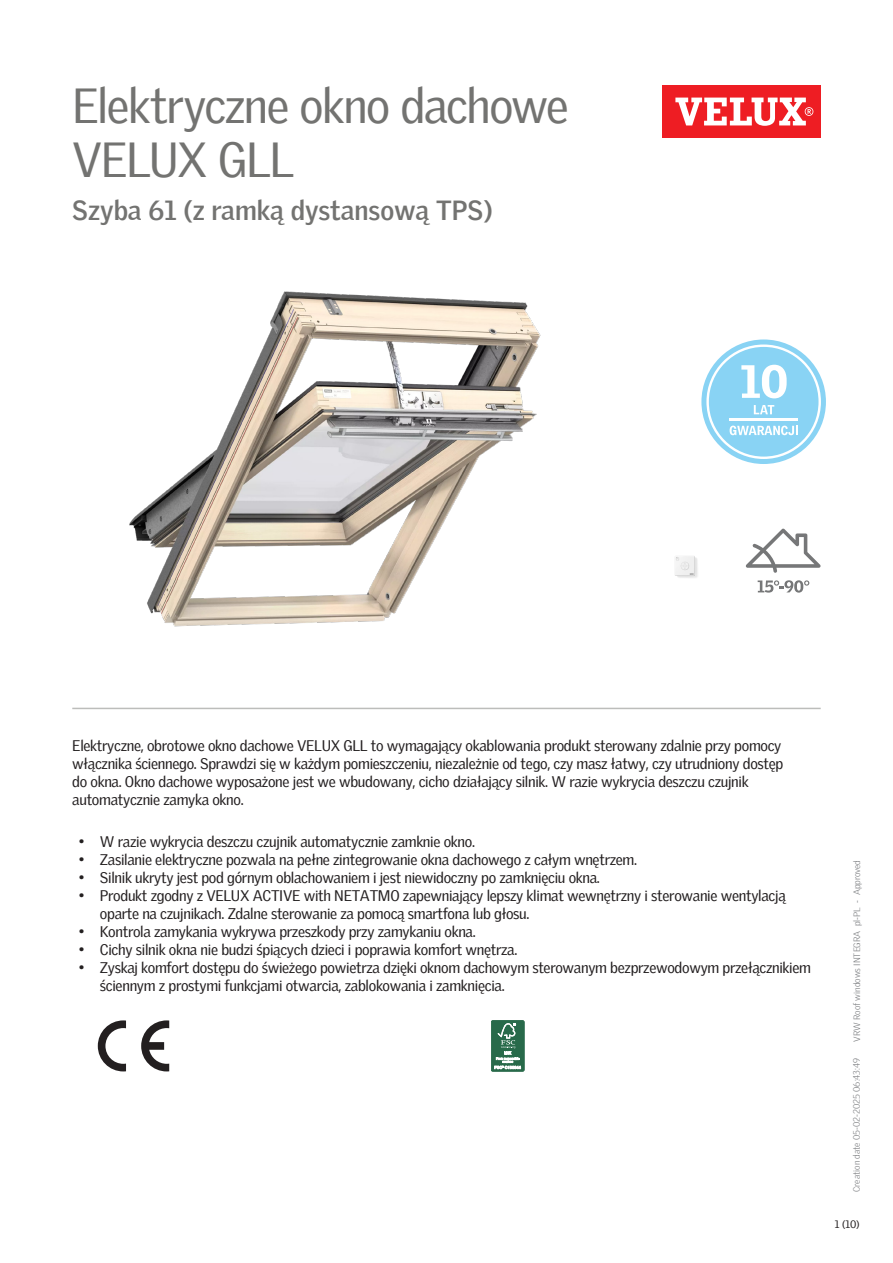
<style>
.page{position:relative;width:893px;height:1263px;background:#fff}
.page>*{position:absolute;margin:0;border:0;box-sizing:border-box;transform-origin:0 0}
.Headline{font:48px/54px "Velux Gothic";letter-spacing:-.03em;color:#737371}
.t1{font:700 27px "Velux Gothic";color:#737371}
.Body_Regular{font:15px/18px "Velux Gothic";letter-spacing:-.02em;color:#231f20}
.t2{font:10.5px "Velux Gothic";color:#231f20}
.t3{font:300 9px "Velux Gothic";color:#7c7e81}
</style>
<div class="page">
<div style="left:662px;top:85px;width:159px;height:53px;background:#ee1d23"></div>
<svg style="left:675px;top:98px;width:138px;height:28px"></svg>
<hr style="left:72px;top:708px;width:749px;height:1px;background:#bcbdbb">
<svg style="left:746px;top:528px;width:75px;height:45px"></svg>
<svg style="left:758px;top:580px;width:51px;height:13px"></svg>
<img style="left:675px;top:556px;width:23px;height:22px">
<svg style="left:701px;top:339px;width:125px;height:125px"></svg>
<svg style="left:141px;top:1020px;width:28px;height:51px"></svg>
<svg style="left:98px;top:1020px;width:28px;height:51px"></svg>
<div style="left:491px;top:1020px;width:33px;height:51px;background:#286a4a;border-radius:2px"></div>
<div style="left:491px;top:1020px;width:33px;height:51px;border:1px solid #286a4a;border-radius:2px"></div>
<svg style="left:495px;top:1023px;width:26px;height:46px"></svg>
<img style="left:129px;top:291px;width:412px;height:336px">
<p class="Headline" style="left:72px;top:74px;width:498px">Elektryczne okno dachowe<br>VELUX GLL</p>
<p class="t1" style="left:72px;top:190px;width:422px">Szyba 61 (z ramką dystansową TPS)</p>
<p class="Body_Regular" style="left:72px;top:735px;width:713px">Elektryczne, obrotowe okno dachowe VELUX GLL to wymagający okablowania produkt sterowany zdalnie przy pomocy włącznika ściennego. Sprawdzi się w każdym pomieszczeniu, niezależnie od tego, czy masz łatwy, czy utrudniony dostęp do okna. Okno dachowe wyposażone jest we wbudowany, cicho działający silnik. W razie wykrycia deszczu czujnik automatycznie zamyka okno.</p>
<p class="Body_Regular" style="left:79px;top:832px;width:398px">• W razie wykrycia deszczu czujnik automatycznie zamknie okno.</p>
<p class="Body_Regular" style="left:79px;top:850px;width:560px">• Zasilanie elektryczne pozwala na pełne zintegrowanie okna dachowego z całym wnętrzem.</p>
<p class="Body_Regular" style="left:79px;top:868px;width:523px">• Silnik ukryty jest pod górnym oblachowaniem i jest niewidoczny po zamknięciu okna.</p>
<p class="Body_Regular" style="left:100px;top:886px;width:687px;text-indent:-21px">• Produkt zgodny z VELUX ACTIVE with NETATMO zapewniający lepszy klimat wewnętrzny i sterowanie wentylacją oparte na czujnikach. Zdalne sterowanie za pomocą smartfona lub głosu.</p>
<p class="Body_Regular" style="left:79px;top:922px;width:399px">• Kontrola zamykania wykrywa przeszkody przy zamykaniu okna.</p>
<p class="Body_Regular" style="left:79px;top:940px;width:440px">• Cichy silnik okna nie budzi śpiących dzieci i poprawia komfort wnętrza.</p>
<p class="Body_Regular" style="left:100px;top:958px;width:713px;text-indent:-21px">• Zyskaj komfort dostępu do świeżego powietrza dzięki oknom dachowym sterowanym bezprzewodowym przełącznikiem ściennym z prostymi funkcjami otwarcia, zablokowania i zamknięcia.</p>
<p class="t3" style="left:850px;top:1042px;width:183px;rotate:-90deg">VRW Roof windows INTEGRA pl-PL - Approved</p>
<p class="t3" style="left:850px;top:1192px;width:135px;rotate:-90deg">Creation date 05-02-2025 06:43:49</p>
<p class="t2" style="left:835px;top:1216px;width:26px">1 (10)</p>
</div>
